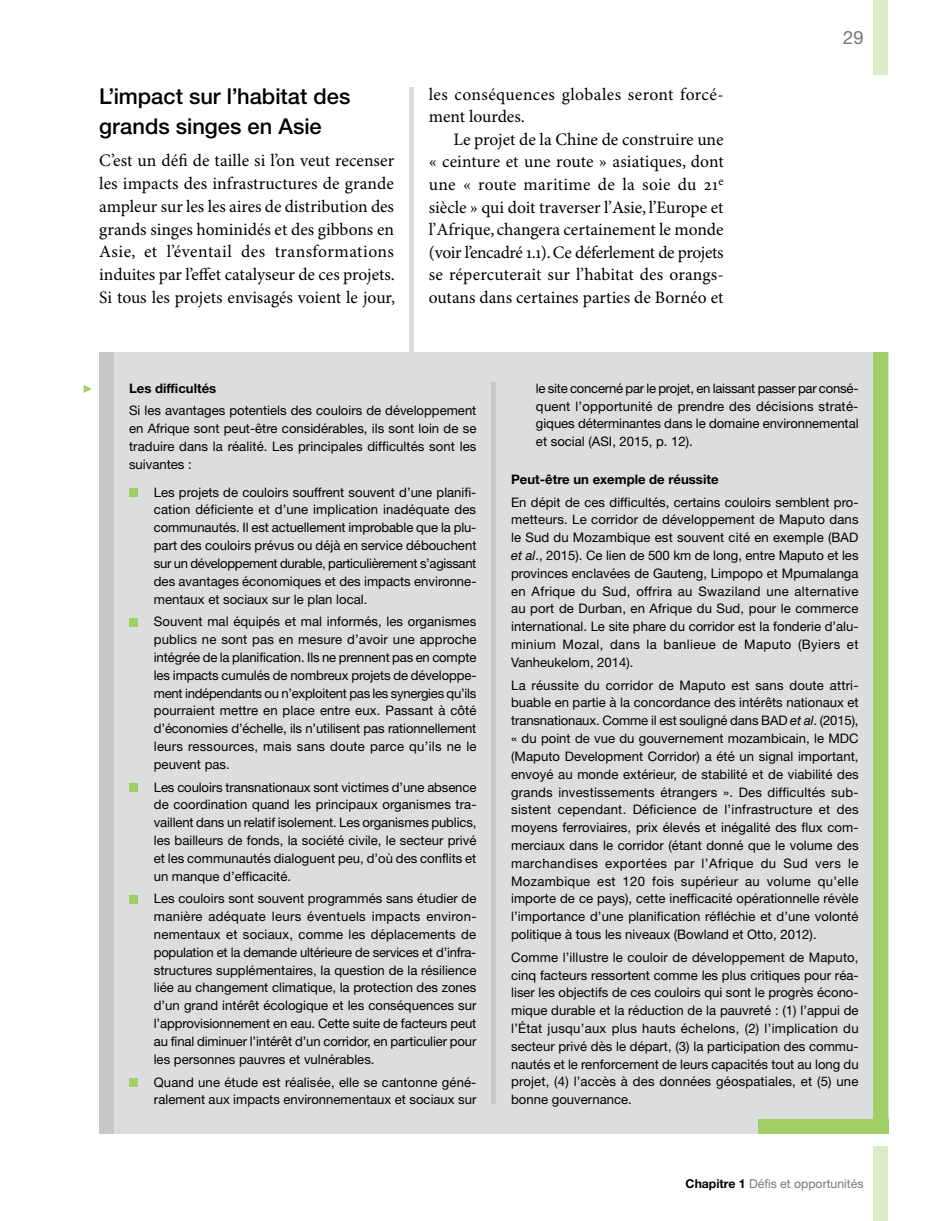
<style>
.page{position:relative;width:938px;height:1221px;background:#fff}
.page>*{position:absolute;margin:0;border:0;box-sizing:border-box;transform-origin:0 0}
.t1{font:500 21.88px/29.8px "Helvetica Neue";color:#000}
.t2{font:18.38px "Helvetica Neue";color:#77787b}
.t3{font:17.5px/22.6px "Minion Pro";color:#000;text-align:justify}
.t4{font:17.5px/22.6px "Minion Pro";letter-spacing:.02em;color:#000}
.t5{font:13.12px/17.8px "Helvetica Neue";color:#000;text-align:justify}
.t6{font:700 13.12px "Helvetica Neue";color:#000}
.t7{font:12.25px "Helvetica Neue";color:#77787b}
.s1{font-style:italic}
.s2{font-weight:700;color:#000}
</style>
<div class="page">
<div style="left:873px;top:0;width:15px;height:74px;background:#dbecc6"></div>
<div style="left:873px;top:1146px;width:15px;height:74px;background:#dbecc6"></div>
<div style="left:99px;top:352px;width:789px;height:782px;background:#dcddde"></div>
<div style="left:129px;top:488px;width:8px;height:8px;background:#a0cf67"></div>
<div style="left:129px;top:618px;width:8px;height:8px;background:#a0cf67"></div>
<div style="left:129px;top:783px;width:8px;height:8px;background:#a0cf67"></div>
<div style="left:129px;top:895px;width:8px;height:8px;background:#a0cf67"></div>
<div style="left:129px;top:1078px;width:8px;height:8px;background:#a0cf67"></div>
<div style="left:758px;top:1119px;width:130px;height:15px;background:#a0cf67"></div>
<div style="left:873px;top:352px;width:15px;height:782px;background:#a0cf67"></div>
<div style="left:491px;top:382px;width:5px;height:722px;background:#c7c8ca"></div>
<svg style="left:83px;top:385px;width:9px;height:8px"></svg>
<div style="left:99px;top:352px;width:15px;height:782px;background:#c7c8ca"></div>
<div style="left:409px;top:87px;width:5px;height:265px;background:#dcddde"></div>
<h1 class="t1" style="left:99px;top:81px;width:252px">L’impact sur l’habitat des grands singes en Asie</h1>
<p class="t3" style="left:99px;top:150px;width:297px">C’est un défi de taille si l’on veut recenser les impacts des infrastructures de grande ampleur sur les les aires de distribution des grands singes hominidés et des gibbons en Asie, et l’éventail des transformations induites par l’effet catalyseur de ces projets.<br>Si tous les projets envisagés voient le jour,</p>
<h3 class="t4" style="left:429px;top:83px;width:296px">les conséquences globales seront forcé&shy;ment lourdes.</h3>
<p class="t3" style="left:429px;top:129px;width:296px;text-indent:25px">Le projet de la Chine de construire une « ceinture et une route » asiatiques, dont une « route maritime de la soie du 21<sup>e </sup>siècle » qui doit traverser l’Asie, l’Europe et l’Afrique, changera certainement le monde (voir l’encadré 1.1). Ce déferlement de projets se répercuterait sur l’habitat des orangs&shy;outans dans certaines parties de Bornéo et</p>
<h2 class="t2" style="left:843px;top:26px;width:22px">29</h2>
<p class="t6" style="left:129px;top:380px;width:89px">Les difficultés</p>
<p class="t5" style="left:129px;top:401px;width:349px">Si les avantages potentiels des couloirs de développement en Afrique sont peut-être considérables, ils sont loin de se traduire dans la réalité. Les principales difficultés sont les suivantes :</p>
<p class="t5" style="left:154px;top:483px;width:324px">Les projets de couloirs souffrent souvent d’une planifi&shy;cation déficiente et d’une implication inadéquate des communautés. Il est actuellement improbable que la plu&shy;part des couloirs prévus ou déjà en service débouchent sur un développement durable, particulièrement s’agissant des avantages économiques et des impacts environne&shy;mentaux et sociaux sur le plan local.</p>
<p class="t5" style="left:154px;top:612px;width:324px">Souvent mal équipés et mal informés, les organismes publics ne sont pas en mesure d’avoir une approche intégrée de la planification. Ils ne prennent pas en compte les impacts cumulés de nombreux projets de développe&shy;ment indépendants ou n’exploitent pas les synergies qu’ils pourraient mettre en place entre eux. Passant à côté d’économies d’échelle, ils n’utilisent pas rationnellement leurs ressources, mais sans doute parce qu’ils ne le peuvent pas.</p>
<p class="t5" style="left:154px;top:777px;width:324px">Les couloirs transnationaux sont victimes d’une absence de coordination quand les principaux organismes tra&shy;vaillent dans un relatif isolement. Les organismes publics, les bailleurs de fonds, la société civile, le secteur privé et les communautés dialoguent peu, d’où des conflits et un manque d’efficacité.</p>
<p class="t5" style="left:154px;top:889px;width:324px">Les couloirs sont souvent programmés sans étudier de manière adéquate leurs éventuels impacts environ&shy;nementaux et sociaux, comme les déplacements de population et la demande ultérieure de services et d’infra&shy;structures supplémentaires, la question de la résilience liée au changement climatique, la protection des zones d’un grand intérêt écologique et les conséquences sur l’approvisionnement en eau. Cette suite de facteurs peut au final diminuer l’intérêt d’un corridor, en particulier pour les personnes pauvres et vulnérables.</p>
<p class="t5" style="left:154px;top:1072px;width:324px">Quand une étude est réalisée, elle se cantonne géné&shy;ralement aux impacts environnementaux et sociaux sur</p>
<p class="t5" style="left:536px;top:379px;width:324px">le site concerné par le projet, en laissant passer par consé&shy;quent l’opportunité de prendre des décisions straté&shy;giques déterminantes dans le domaine environnemental et social (ASI, 2015, p. 12).</p>
<p class="t6" style="left:511px;top:471px;width:209px">Peut-être un exemple de réussite</p>
<p class="t5" style="left:511px;top:493px;width:349px">En dépit de ces difficultés, certains couloirs semblent pro&shy;metteurs. Le corridor de développement de Maputo dans le Sud du Mozambique est souvent cité en exemple (BAD <span class="s1">et al</span>., 2015). Ce lien de 500 km de long, entre Maputo et les provinces enclavées de Gauteng, Limpopo et Mpumalanga en Afrique du Sud, offrira au Swaziland une alternative au port de Durban, en Afrique du Sud, pour le commerce international. Le site phare du corridor est la fonderie d’alu&shy;minium Mozal, dans la banlieue de Maputo (Byiers et Vanheukelom, 2014).</p>
<p class="t5" style="left:511px;top:676px;width:349px">La réussite du corridor de Maputo est sans doute attri&shy;buable en partie à la concordance des intérêts nationaux et transnationaux. Comme il est souligné dans BAD <span class="s1">et al</span>. (2015), « du point de vue du gouvernement mozambicain, le MDC (Maputo Development Corridor) a été un signal important, envoyé au monde extérieur, de stabilité et de viabilité des grands investissements étrangers ». Des difficultés sub&shy;sistent cependant. Déficience de l’infrastructure et des moyens ferroviaires, prix élevés et inégalité des flux com&shy;merciaux dans le corridor (étant donné que le volume des marchandises exportées par l’Afrique du Sud vers le Mozambique est 120 fois supérieur au volume qu’elle importe de ce pays), cette inefficacité opérationnelle révèle l’importance d’une planification réfléchie et d’une volonté politique à tous les niveaux (Bowland et Otto, 2012).</p>
<p class="t5" style="left:511px;top:947px;width:349px">Comme l’illustre le couloir de développement de Maputo, cinq facteurs ressortent comme les plus critiques pour réa&shy;liser les objectifs de ces couloirs qui sont le progrès écono&shy;mique durable et la réduction de la pauvreté : (1) l’appui de l’État jusqu’aux plus hauts échelons, (2) l’implication du secteur privé dès le départ, (3) la participation des commu&shy;nautés et le renforcement de leurs capacités tout au long du projet, (4) l’accès à des données géospatiales, et (5) une bonne gouvernance.</p>
<p class="t7" style="left:685px;top:1176px;width:179px"><span class="s2">Chapitre 1</span> Défis et opportunités</p>
</div>
